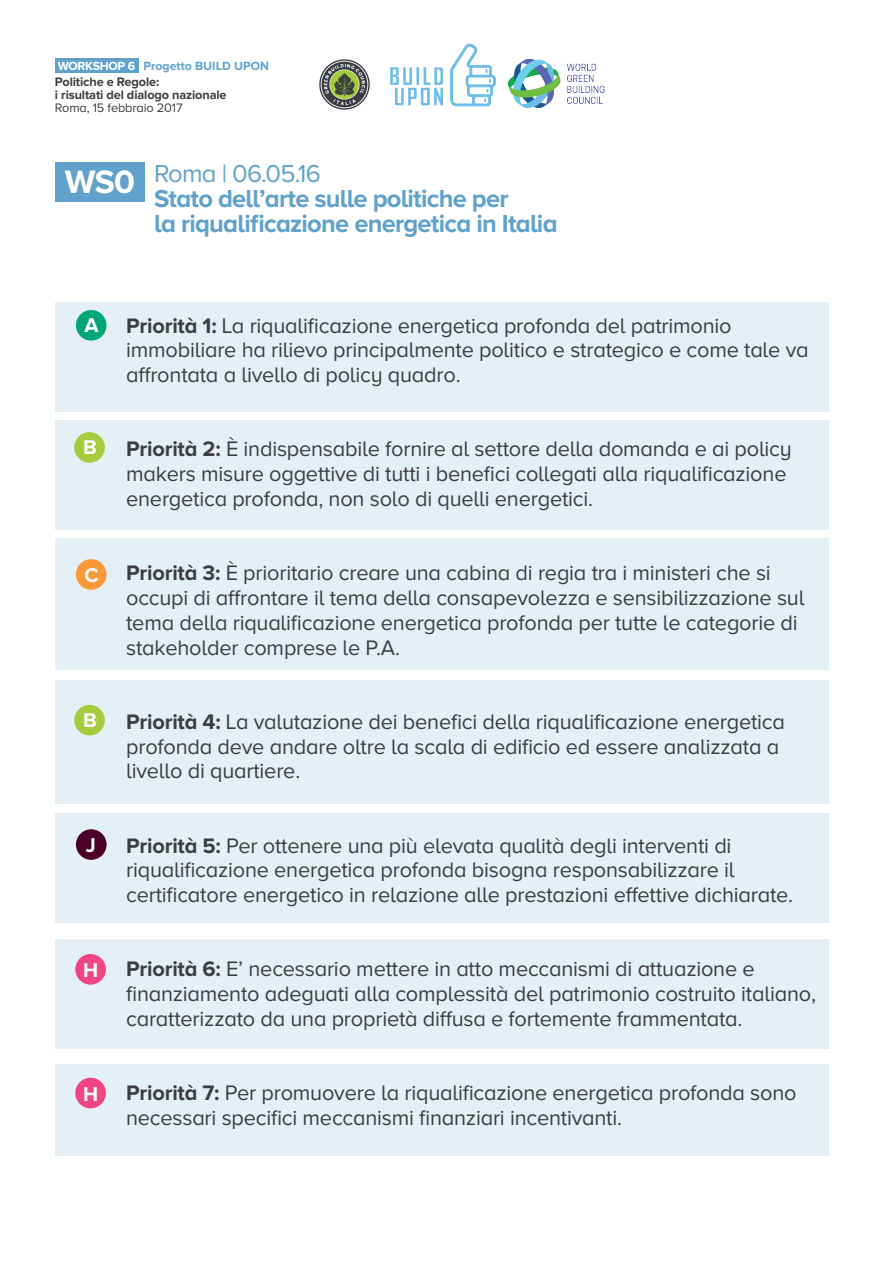
<style>
.page{position:relative;width:893px;height:1263px;background:#fff}
.page>*{position:absolute;margin:0;border:0;box-sizing:border-box;transform-origin:0 0}
.t1{font:700 25.5px/24.8px "Proxima Nova A";letter-spacing:-.03em;color:#60a2cb}
.t2{font:21.75px/24.8px "Proxima Nova A";letter-spacing:-.01em;color:#3e3e3f}
.t3{font:700 20.7px "Proxima Nova";color:#fff}
.t4{font:700 12.75px/12.8px "Proxima Nova";letter-spacing:-.01em;color:#3e3e3f}
.t5{font:12.75px "Proxima Nova A";letter-spacing:-.01em;color:#3e3e3f}
.t6{font:700 12.3px "Proxima Nova";color:#60a2cb}
.s1{color:#fff}
.s2{font-family:"Proxima Nova";font-size:33.6px;color:#fff}
.s3{font-weight:400}
.s4{font-weight:700}
</style>
<div class="page">
<div style="left:55px;top:58px;width:84px;height:14px;background:#60a2cb"></div>
<div style="left:55px;top:162px;width:89px;height:39px;background:#60a2cb"></div>
<div style="left:55px;top:420px;width:774px;height:110px;background:#e4eff6"></div>
<div style="left:55px;top:538px;width:774px;height:132px;background:#e4eff6"></div>
<div style="left:55px;top:680px;width:774px;height:124px;background:#e4eff6"></div>
<div style="left:55px;top:813px;width:774px;height:110px;background:#e4eff6"></div>
<div style="left:55px;top:939px;width:774px;height:109px;background:#e4eff6"></div>
<div style="left:55px;top:1064px;width:774px;height:91px;background:#e4eff6"></div>
<div style="left:55px;top:302px;width:774px;height:110px;background:#e4eff6"></div>
<div style="left:74px;top:432px;width:31px;height:31px;background:#a3cd3f;border-radius:50%"></div>
<div style="left:76px;top:559px;width:31px;height:31px;background:#f89a39;border-radius:50%"></div>
<div style="left:75px;top:954px;width:31px;height:31px;background:#ef4582;border-radius:50%"></div>
<div style="left:74px;top:705px;width:31px;height:30px;background:#a3cd3f;border-radius:50%"></div>
<div style="left:75px;top:1078px;width:31px;height:30px;background:#ef4582;border-radius:50%"></div>
<div style="left:76px;top:310px;width:31px;height:31px;background:#00a775;border-radius:50%"></div>
<div style="left:76px;top:829px;width:31px;height:31px;background:#4c0129;border-radius:50%"></div>
<img style="left:319px;top:59px;width:51px;height:51px">
<svg style="left:390px;top:67px;width:53px;height:38px"></svg>
<svg style="left:450px;top:43px;width:46px;height:64px"></svg>
<img style="left:507px;top:58px;width:97px;height:50px">
<p class="t6" style="left:58px;top:59px;width:213px"><span class="s1">WORKSHOP 6</span> Progetto BUILD UPON</p>
<p class="t4" style="left:55px;top:76px;width:173px">Politiche e Regole:<br>i risultati del dialogo nazionale</p>
<p class="t5" style="left:55px;top:100px;width:129px">Roma, 15 febbraio 2017</p>
<p class="t1" style="left:154px;top:161px;width:405px;text-indent:-90px"><span class="s2">WS0</span> <span class="s3">Roma | 06.05.16<br></span>Stato dell’arte sulle politiche per<br>la riqualificazione energetica in Italia</p>
<p class="t3" style="left:84px;top:313px;width:16px">A</p>
<p class="t2" style="left:126px;top:313px;width:684px"><span class="s4">Priorità 1:</span> La riqualificazione energetica profonda del patrimonio immobiliare ha rilievo principalmente politico e strategico e come tale va affrontata a livello di policy quadro.</p>
<p class="t3" style="left:83px;top:435px;width:15px">B</p>
<p class="t2" style="left:126px;top:437px;width:667px"><span class="s4">Priorità 2:</span> È indispensabile fornire al settore della domanda e ai policy makers misure oggettive di tutti i benefici collegati alla riqualificazione energetica profonda, non solo di quelli energetici.</p>
<p class="t3" style="left:84px;top:563px;width:16px">C</p>
<p class="t2" style="left:126px;top:560px;width:680px"><span class="s4">Priorità 3:</span> È prioritario creare una cabina di regia tra i ministeri che si occupi di affrontare il tema della consapevolezza e sensibilizzazione sul tema della riqualificazione energetica profonda per tutte le categorie di stakeholder comprese le P.A.</p>
<p class="t3" style="left:83px;top:708px;width:15px">B</p>
<p class="t2" style="left:126px;top:709px;width:660px"><span class="s4">Priorità 4:</span> La valutazione dei benefici della riqualificazione energetica profonda deve andare oltre la scala di edificio ed essere analizzata a livello di quartiere.</p>
<p class="t3" style="left:86px;top:833px;width:12px">J</p>
<p class="t2" style="left:126px;top:833px;width:669px"><span class="s4">Priorità 5:</span> Per ottenere una più elevata qualità degli interventi di riqualificazione energetica profonda bisogna responsabilizzare il certificatore energetico in relazione alle prestazioni effettive dichiarate.</p>
<p class="t3" style="left:83px;top:958px;width:17px">H</p>
<p class="t2" style="left:126px;top:956px;width:691px"><span class="s4">Priorità 6:</span> E’ necessario mettere in atto meccanismi di attuazione e finanziamento adeguati alla complessità del patrimonio costruito italiano, caratterizzato da una proprietà diffusa e fortemente frammentata.</p>
<p class="t3" style="left:83px;top:1082px;width:17px">H</p>
<p class="t2" style="left:126px;top:1080px;width:672px"><span class="s4">Priorità 7:</span> Per promuovere la riqualificazione energetica profonda sono necessari specifici meccanismi finanziari incentivanti.</p>
</div>
